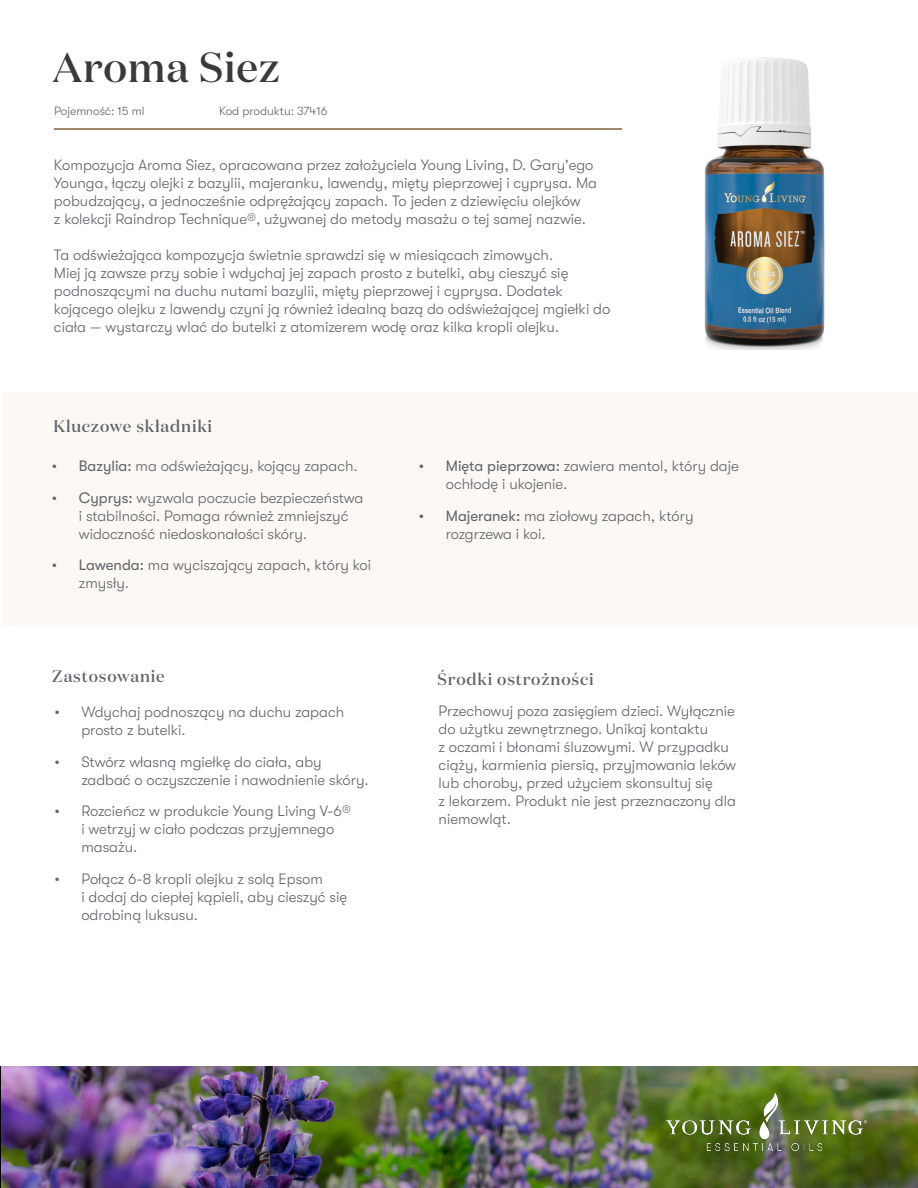
<style>
.page{position:relative;width:918px;height:1188px;background:#fff}
.page>*{position:absolute;margin:0;border:0;box-sizing:border-box;transform-origin:0 0}
.t1{font:500 42px "Domaine Display";letter-spacing:.02em;color:#3d3936}
.t2{font:500 16.5px "Domaine Display";letter-spacing:.05em;color:#61646a}
.t3{font:300 15px/18px "GT Walsheim Pro";color:#61646a}
.t4{font:300 12px "GT Walsheim Pro";color:#61646a}
.s1{font-weight:400}
</style>
<div class="page">
<div style="left:2px;top:392px;width:916px;height:233px;background:#fcf8f4"></div>
<img style="left:2px;top:1066px;width:916px;height:122px">
<img style="left:666px;top:1093px;width:201px;height:58px">
<hr style="left:54px;top:128px;width:568px;height:2px;background:#80623b">
<img style="left:704px;top:57px;width:121px;height:293px">
<h1 class="t1" style="left:52px;top:40px;width:229px">Aroma Siez</h1>
<p class="t4" style="left:54px;top:104px;width:92px">Pojemność: 15 ml</p>
<p class="t4" style="left:219px;top:104px;width:110px">Kod produktu: 37416</p>
<p class="t3" style="left:54px;top:156px;width:545px">Kompozycja Aroma Siez, opracowana przez założyciela Young Living, D. Gary'ego Younga, łączy olejki z bazylii, majeranku, lawendy, mięty pieprzowej i cyprysa. Ma pobudzający, a jednocześnie odprężający zapach. To jeden z dziewięciu olejków<br>z kolekcji Raindrop Technique®, używanej do metody masażu o tej samej nazwie.</p>
<p class="t3" style="left:54px;top:246px;width:558px">Ta odświeżająca kompozycja świetnie sprawdzi się w miesiącach zimowych.<br>Miej ją zawsze przy sobie i wdychaj jej zapach prosto z butelki, aby cieszyć się podnoszącymi na duchu nutami bazylii, mięty pieprzowej i cyprysa. Dodatek kojącego olejku z lawendy czyni ją również idealną bazą do odświeżającej mgiełki do ciała — wystarczy wlać do butelki z atomizerem wodę oraz kilka kropli olejku.</p>
<p class="t2" style="left:53px;top:416px;width:160px">Kluczowe składniki</p>
<p class="t3" style="left:52px;top:457px;width:307px"><span class="s1">• Bazylia:</span> ma odświeżający, kojący zapach.</p>
<p class="t3" style="left:79px;top:489px;width:286px;text-indent:-27px"><span class="s1">• Cyprys:</span> wyzwala poczucie bezpieczeństwa i stabilności. Pomaga również zmniejszyć widoczność niedoskonałości skóry.</p>
<p class="t3" style="left:79px;top:556px;width:294px;text-indent:-27px"><span class="s1">• Lawenda:</span> ma wyciszający zapach, który koi zmysły.</p>
<p class="t2" style="left:52px;top:666px;width:114px">Zastosowanie</p>
<p class="t3" style="left:81px;top:703px;width:264px;text-indent:-27px">• Wdychaj podnoszący na duchu zapach prosto z butelki.</p>
<p class="t3" style="left:81px;top:753px;width:289px;text-indent:-27px">• Stwórz własną mgiełkę do ciała, aby zadbać o oczyszczenie i nawodnienie skóry.</p>
<p class="t3" style="left:81px;top:802px;width:271px;text-indent:-27px">• Rozcieńcz w produkcie Young Living V-6® i wetrzyj w ciało podczas przyjemnego masażu.</p>
<p class="t3" style="left:81px;top:870px;width:267px;text-indent:-27px">• Połącz 6-8 kropli olejku z solą Epsom<br>i dodaj do ciepłej kąpieli, aby cieszyć się odrobiną luksusu.</p>
<p class="t3" style="left:446px;top:457px;width:295px;text-indent:-27px"><span class="s1">• Mięta pieprzowa:</span> zawiera mentol, który daje ochłodę i ukojenie.</p>
<p class="t3" style="left:446px;top:507px;width:249px;text-indent:-27px"><span class="s1">• Majeranek:</span> ma ziołowy zapach, który rozgrzewa i koi.</p>
<p class="t2" style="left:438px;top:669px;width:157px">Środki ostrożności</p>
<p class="t3" style="left:439px;top:702px;width:299px">Przechowuj poza zasięgiem dzieci. Wyłącznie do użytku zewnętrznego. Unikaj kontaktu<br>z oczami i błonami śluzowymi. W przypadku ciąży, karmienia piersią, przyjmowania leków lub choroby, przed użyciem skonsultuj się<br>z lekarzem. Produkt nie jest przeznaczony dla niemowląt.</p>
</div>
